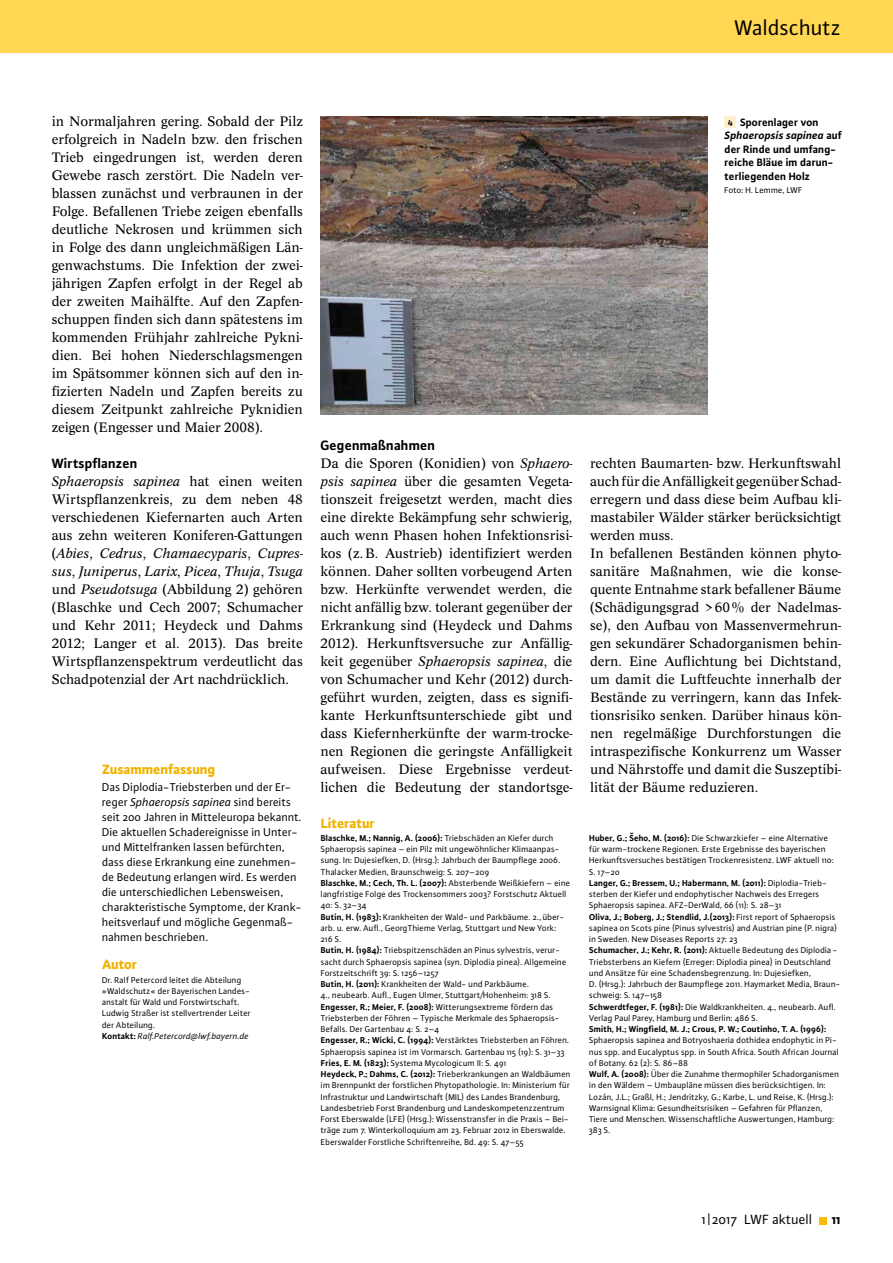
<style>
.page{position:relative;width:893px;height:1263px;background:#fff}
.page>*{position:absolute;margin:0;border:0;box-sizing:border-box;transform-origin:0 0}
.t1{font:22.5px "Plus Sans Pro";letter-spacing:-.005em;color:#000}
.t2{font:14.25px/18px "Concept";color:#000;text-align:justify}
.t3{font:700 14.25px "Plus Sans Pro";color:#000}
.t4{font:800 14.25px "Plus Sans Pro";letter-spacing:-.01em;color:#f1b300}
.t5{font:14.25px "Plus Sans Pro";color:#000}
.t6{font:12px/15px "Plus Sans Pro";color:#000}
.t7{font:700 11.25px/13.5px "Plus Sans Pro";color:#000}
.t8{font:9px/11.2px "Plus Sans Pro";letter-spacing:.005em;color:#000}
.t9{font:700 9px "Plus Sans Pro";letter-spacing:.005em;color:#000}
.s1{font-style:italic}
.s2{font-weight:700}
.s3{font-size:9px}
</style>
<div class="page">
<div style="left:0;top:0;width:893px;height:53px;background:#ffd753"></div>
<div style="left:819px;top:1217px;width:8px;height:7px;background:#fbb900"></div>
<div style="left:725px;top:116px;width:11px;height:12px;background:#fff1ce"></div>
<img style="left:321px;top:116px;width:386px;height:298px">
<h1 class="t1" style="left:734px;top:12px;width:108px">Waldschutz</h1>
<p class="t2" style="left:52px;top:112px;width:253px">in Normaljahren gering. Sobald der Pilz erfolgreich in Nadeln bzw. den frischen Trieb eingedrungen ist, werden deren Gewebe rasch zerstört. Die Nadeln ver&shy;blassen zunächst und verbraunen in der Folge. Befallenen Triebe zeigen ebenfalls deutliche Nekrosen und krümmen sich in Folge des dann ungleichmäßigen Län&shy;genwachstums. Die Infektion der zwei&shy;jährigen Zapfen erfolgt in der Regel ab der zweiten Maihälfte. Auf den Zapfen&shy;schuppen finden sich dann spätestens im kommenden Frühjahr zahlreiche Pykni&shy;dien. Bei hohen Niederschlagsmengen im Spätsommer können sich auf den in&shy;fizierten Nadeln und Zapfen bereits zu diesem Zeitpunkt zahlreiche Pyknidien zeigen (Engesser und Maier 2008).</p>
<h2 class="t3" style="left:52px;top:452px;width:87px">Wirtspflanzen</h2>
<p class="t2" style="left:52px;top:472px;width:253px"><span class="s1">Sphaeropsis sapinea</span> hat einen weiten Wirtspflanzenkreis, zu dem neben 48 verschiedenen Kiefernarten auch Arten aus zehn weiteren Koniferen-Gattungen (<span class="s1">Abies</span>, <span class="s1">Cedrus</span>, <span class="s1">Chamaecyparis</span>, <span class="s1">Cupres&shy;sus</span>, <span class="s1">Juniperus</span>, <span class="s1">Larix</span>, <span class="s1">Picea</span>, <span class="s1">Thuja</span>, <span class="s1">Tsuga </span>und <span class="s1">Pseudotsuga</span> (Abbildung 2) gehören (Blaschke und Cech 2007; Schumacher und Kehr 2011; Heydeck und Dahms 2012; Langer et al. 2013). Das breite Wirtspflanzenspektrum verdeutlicht das Schadpotenzial der Art nachdrücklich.</p>
<h2 class="t4" style="left:102px;top:758px;width:115px">Zusammenfassung</h2>
<p class="t6" style="left:102px;top:779px;width:201px">Das Diplodia-Triebsterben und der Er&shy;reger <span class="s1">Sphaeropsis sapinea</span> sind bereits seit 200 Jahren in Mitteleuropa bekannt.<br>Die aktuellen Schadereignisse in Unter&shy;und Mittelfranken lassen befürchten, dass diese Erkrankung eine zunehmen&shy;de Bedeutung erlangen wird. Es werden die unterschiedlichen Lebensweisen, charakteristische Symptome, der Krank&shy;heitsverlauf und mögliche Gegenmaß&shy;nahmen beschrieben.</p>
<h2 class="t4" style="left:102px;top:953px;width:37px">Autor</h2>
<p class="t8" style="left:102px;top:974px;width:150px">Dr. Ralf Petercord leitet die Abteilung »Waldschutz« der Bayerischen Landes&shy;anstalt für Wald und Forstwirtschaft.<br>Ludwig Straßer ist stellvertrender Leiter der Abteilung.<br><span class="s2">Kontakt:</span> <span class="s1">Ralf.Petercord@lwf.bayern.de</span></p>
<p class="t7" style="left:725px;top:114px;width:119px"><span class="s3">4</span> Sporenlager von<br><span class="s1">Sphaeropsis sapinea</span> auf der Rinde und umfang&shy;reiche Bläue im darun&shy;terliegenden Holz</p>
<p class="t8" style="left:725px;top:184px;width:79px">Foto: H. Lemme, LWF</p>
<h2 class="t3" style="left:320px;top:435px;width:116px">Gegenmaßnahmen</h2>
<p class="t2" style="left:320px;top:454px;width:254px">Da die Sporen (Konidien) von <span class="s1">Sphaero&shy;psis sapinea</span> über die gesamten Vegeta&shy;tionszeit freigesetzt werden, macht dies eine direkte Bekämpfung sehr schwierig, auch wenn Phasen hohen Infektionsrisi&shy;kos (z.B. Austrieb) identifiziert werden können. Daher sollten vorbeugend Arten bzw. Herkünfte verwendet werden, die nicht anfällig bzw. tolerant gegenüber der Erkrankung sind (Heydeck und Dahms 2012). Herkunftsversuche zur Anfällig&shy;keit gegenüber <span class="s1">Sphaeropsis sapinea</span>, die von Schumacher und Kehr (2012) durch&shy;geführt wurden, zeigten, dass es signifi&shy;kante Herkunftsunterschiede gibt und dass Kiefernherkünfte der warm-trocke&shy;nen Regionen die geringste Anfälligkeit aufweisen. Diese Ergebnisse verdeut&shy;lichen die Bedeutung der standortsge-</p>
<p class="t2" style="left:590px;top:454px;width:253px;text-align:left">rechten Baumarten- bzw. Herkunftswahl auch für die Anfälligkeit gegenüber Schad&shy;erregern und dass diese beim Aufbau kli&shy;mastabiler Wälder stärker berücksichtigt werden muss.<br>In befallenen Beständen können phyto&shy;sanitäre Maßnahmen, wie die konse&shy;quente Entnahme stark befallener Bäume (Schädigungsgrad &gt;60% der Nadelmas&shy;se), den Aufbau von Massenvermehrun&shy;gen sekundärer Schadorganismen behin&shy;dern. Eine Auflichtung bei Dichtstand, um damit die Luftfeuchte innerhalb der Bestände zu verringern, kann das Infek&shy;tionsrisiko senken. Darüber hinaus kön&shy;nen regelmäßige Durchforstungen die intraspezifische Konkurrenz um Wasser und Nährstoffe und damit die Suszeptibi&shy;lität der Bäume reduzieren.</p>
<h2 class="t4" style="left:321px;top:812px;width:56px">Literatur</h2>
<p class="t8" style="left:321px;top:832px;width:251px"><span class="s2">Blaschke, M.; Nannig, A. (2006):</span> Triebschäden an Kiefer durch Sphaeropsis sapinea – ein Pilz mit ungewöhnlicher Klimaanpas&shy;sung. In: Dujesiefken, D. (Hrsg.): Jahrbuch der Baumpflege 2006.<br>Thalacker Medien, Braunschweig: S. 207–209<br><span class="s2">Blaschke, M.; Cech, Th. L. (2007):</span> Absterbende Weißkiefern – eine langfristige Folge des Trockensommers 2003? Forstschutz Aktuell 40: S. 32–34<br><span class="s2">Butin, H. (1983):</span> Krankheiten der Wald- und Parkbäume. 2., über&shy;arb. u. erw. Aufl., GeorgThieme Verlag, Stuttgart und New York:<br>216 S.<br><span class="s2">Butin, H. (1984):</span> Triebspitzenschäden an Pinus sylvestris, verur&shy;sacht durch Sphaeropsis sapinea (syn. Diplodia pinea). Allgemeine Forstzeitschrift 39: S. 1256–1257<br><span class="s2">Butin, H. (2011):</span> Krankheiten der Wald- und Parkbäume.<br>4., neubearb. Aufl., Eugen Ulmer, Stuttgart/Hohenheim: 318 S.<br><span class="s2">Engesser, R.; Meier, F. (2008):</span> Witterungsextreme fördern das Triebsterben der Föhren – Typische Merkmale des Sphaeropsis-Befalls. Der Gartenbau 4: S. 2–4<br><span class="s2">Engesser, R.; Wicki, C. (1994):</span> Verstärktes Triebsterben an Föhren.<br>Sphaeropsis sapinea ist im Vormarsch. Gartenbau 115 (19): S. 31–33<br><span class="s2">Fries, E. M. (1823):</span> Systema Mycologicum II: S. 491<br><span class="s2">Heydeck, P.; Dahms, C. (2012):</span> Trieberkrankungen an Waldbäumen im Brennpunkt der forstlichen Phytopathologie. In: Ministerium für Infrastruktur und Landwirtschaft (MIL) des Landes Brandenburg, Landesbetrieb Forst Brandenburg und Landeskompetenzzentrum Forst Eberswalde (LFE) (Hrsg.): Wissenstransfer in die Praxis – Bei&shy;träge zum 7. Winterkolloquium am 23. Februar 2012 in Eberswalde.<br>Eberswalder Forstliche Schriftenreihe, Bd. 49: S. 47–55</p>
<p class="t8" style="left:589px;top:832px;width:253px"><span class="s2">Huber, G.; Šeho, M. (2016):</span> Die Schwarzkiefer – eine Alternative für warm-trockene Regionen. Erste Ergebnisse des bayerischen Herkunftsversuches bestätigen Trockenresistenz. LWF aktuell 110:<br>S. 17–20<br><span class="s2">Langer, G.; Bressem, U.; Habermann, M. (2011):</span> Diplodia-Trieb&shy;sterben der Kiefer und endophytischer Nachweis des Erregers Sphaeropsis sapinea. AFZ-DerWald, 66 (11): S. 28–31<br><span class="s2">Oliva, J.; Boberg, J.; Stendlid, J.(2013):</span> First report of Sphaeropsis sapinea on Scots pine (Pinus sylvestris) and Austrian pine (P. nigra) in Sweden. New Diseases Reports 27: 23<br><span class="s2">Schumacher, J.; Kehr, R. (2011):</span> Aktuelle Bedeutung des Diplodia - Triebsterbens an Kiefern (Erreger: Diplodia pinea) in Deutschland und Ansätze für eine Schadensbegrenzung. In: Dujesiefken,<br>D. (Hrsg.): Jahrbuch der Baumpflege 2011. Haymarket Media, Braun&shy;schweig: S. 147–158<br><span class="s2">Schwerdtfeger, F. (1981):</span> Die Waldkrankheiten. 4., neubearb. Aufl.<br>Verlag Paul Parey, Hamburg und Berlin: 486 S.</p>
<p class="t9" style="left:589px;top:1022px;width:239px">Smith, H.; Wingfield, M. J.; Crous, P. W.; Coutinho, T. A. (1996):</p>
<p class="t8" style="left:589px;top:1034px;width:251px">Sphaeropsis sapinea and Botryoshaeria dothidea endophytic in Pi&shy;nus spp. and Eucalyptus spp. in South Africa. South African Journal of Botany. 62 (2): S. 86–88<br><span class="s2">Wulf, A. (2008):</span> Über die Zunahme thermophiler Schadorganismen in den Wäldern – Umbaupläne müssen dies berücksichtigen. In:<br>Lozán, J.L.; Graßl, H.; Jendritzky, G.; Karbe, L. und Reise, K. (Hrsg.):<br>Warnsignal Klima: Gesundheitsrisiken – Gefahren für Pflanzen, Tiere und Menschen. Wissenschaftliche Auswertungen, Hamburg:<br>383 S.</p>
<h2 class="t5" style="left:702px;top:1210px;width:112px">1|2017 LWF aktuell</h2>
<h2 class="t3" style="left:832px;top:1209px;width:11px">11</h2>
</div>
